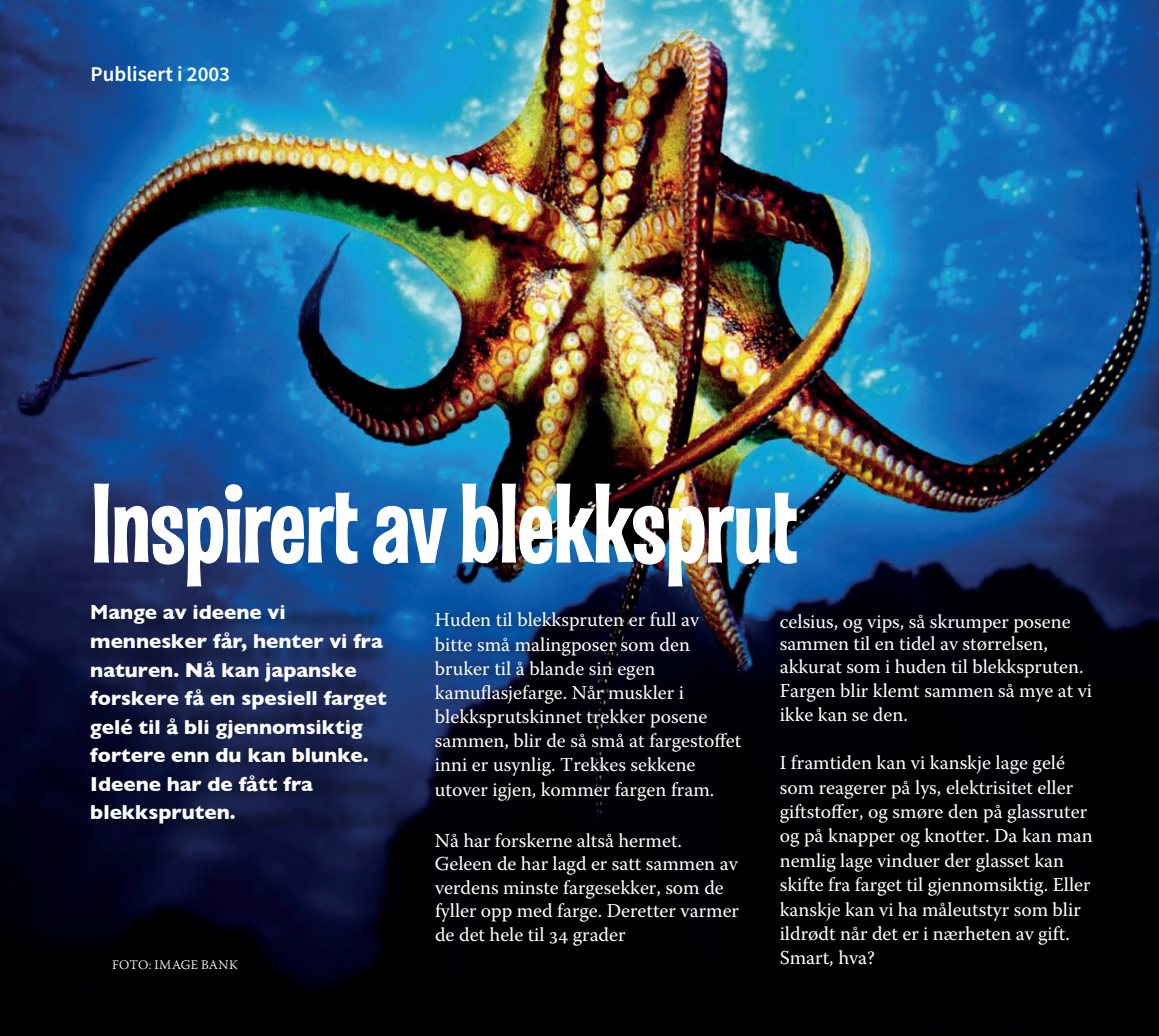
<style>
.page{position:relative;width:1159px;height:1036px;background:#fff}
.page>*{position:absolute;margin:0;border:0;box-sizing:border-box;transform-origin:0 0}
.t1{font:115.85px "Las Vegas OT Jackpot";letter-spacing:-.01em;color:#fff}
.t2{font:600 21px "Source Sans Pro";color:#fff}
.t3{font:700 20.47px/28.5px "Gill Sans";color:#fff}
.t4{font:19.6px/24.2px "Warnock Pro";color:#fff}
.t5{font:300 13.12px "Warnock Pro";letter-spacing:.01em;color:#fff}
.s1{font-style:inherit}
</style>
<div class="page">
<img style="left:0;top:0;width:1158px;height:1035px">
<div style="left:86px;top:601px;width:1017px;height:355px;background:#04070e;opacity:.6"></div>
<p class="t2" style="left:91px;top:60px;width:141px">Publisert i 2003</p>
<h1 class="t1" style="left:90px;top:460px;width:709px">Inspirert av blekksprut</h1>
<p class="t3" style="left:90px;top:597px;width:298px"><span class="s1">M</span>ange av ideene vi mennesker får, henter vi fra naturen. Nå kan japanske forskere få en spesiell farget gelé til å bli gjennomsiktig fortere enn du kan blunke.<br>Ideene har de fått fra blekkspruten.</p>
<p class="t4" style="left:435px;top:607px;width:308px">Huden til blekkspruten er full av bitte små malingposer som den bruker til å blande sin egen kamuflasjefarge. Når muskler i blekksprutskinnet trekker posene sammen, blir de så små at fargestoffet inni er usynlig. Trekkes sekkene utover igjen, kommer fargen fram.</p>
<p class="t4" style="left:435px;top:828px;width:305px;line-height:23.6px">Nå har forskerne altså hermet.<br>Geleen de har lagd er satt sammen av verdens minste fargesekker, som de fyller opp med farge. Deretter varmer de det hele til 34 grader</p>
<p class="t5" style="left:112px;top:956px;width:127px">FOTO: IMAGE BANK</p>
<p class="t4" style="left:779px;top:609px;width:314px;line-height:23.3px">celsius, og vips, så skrumper posene sammen til en tidel av størrelsen, akkurat som i huden til blekkspruten.<br>Fargen blir klemt sammen så mye at vi ikke kan se den.</p>
<p class="t4" style="left:779px;top:750px;width:314px">I framtiden kan vi kanskje lage gelé som reagerer på lys, elektrisitet eller giftstoffer, og smøre den på glassruter og på knapper og knotter. Da kan man nemlig lage vinduer der glasset kan skifte fra farget til gjennomsiktig. Eller kanskje kan vi ha måleutstyr som blir</p>
<p class="t4" style="left:779px;top:920px;width:291px">ildrødt når det er i nærheten av gift.<br>Smart, hva?</p>
</div>
